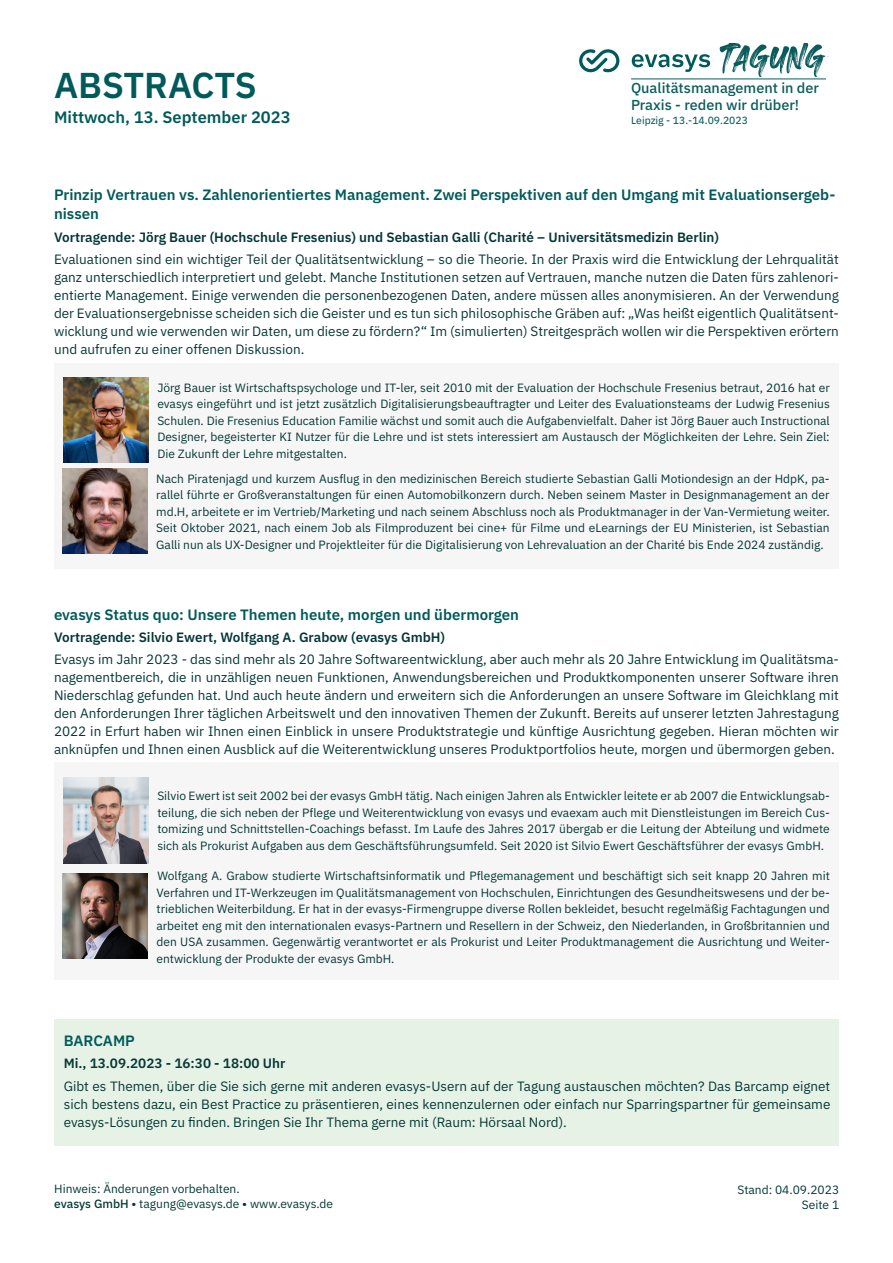
<style>
.page{position:relative;width:893px;height:1263px;background:#fff}
.page>*{position:absolute;margin:0;border:0;box-sizing:border-box;transform-origin:0 0}
.t1{font:600 36px "IBM Plex Sans";color:#005a5a}
.t2{font:600 16.5px "IBM Plex Sans";color:#005a5a}
.t3{font:600 15px/19.5px "IBM Plex Sans";color:#005a5a}
.t4{font:500 14.4px/16.8px "IBM Plex Sans";color:#0a5b5b}
.t5{font:13.5px/18px "IBM Plex Sans";color:#043835;text-align:justify}
.t6{font:600 13.5px "IBM Plex Sans";color:#043835}
.t7{font:12px/16.5px "IBM Plex Sans";color:#043835;text-align:justify}
.t8{font:10.35px "IBM Plex Sans Text";color:#0a5b5b}
.s1{font-weight:500}
</style>
<div class="page">
<svg style="left:579px;top:49px;width:40px;height:23px"></svg>
<svg style="left:632px;top:54px;width:78px;height:18px"></svg>
<svg style="left:720px;top:43px;width:108px;height:34px"></svg>
<hr style="left:631px;top:79px;width:195px;height:1px;background:#0a5b5b">
<div style="left:54px;top:763px;width:785px;height:217px;background:#f6f6f6"></div>
<div style="left:54px;top:363px;width:785px;height:206px;background:#f6f6f6"></div>
<img style="left:64px;top:377px;width:85px;height:85px">
<img style="left:63px;top:468px;width:85px;height:85px">
<img style="left:64px;top:778px;width:85px;height:85px">
<img style="left:63px;top:874px;width:85px;height:85px">
<div style="left:54px;top:1019px;width:785px;height:126px;background:#e1efe2"></div>
<h1 class="t1" style="left:54px;top:57px;width:204px">ABSTRACTS</h1>
<h2 class="t2" style="left:54px;top:104px;width:238px">Mittwoch, 13. September 2023</h2>
<p class="t4" style="left:631px;top:78px;width:190px">Qualitätsmanagement in der<br>Praxis - reden wir drüber!</p>
<p class="t8" style="left:631px;top:112px;width:118px">Leipzig - 13.-14.09.2023</p>
<p class="t3" style="left:54px;top:184px;width:783px">Prinzip Vertrauen vs. Zahlenorientiertes Management. Zwei Perspektiven auf den Umgang mit Evaluationsergeb&shy;nissen</p>
<p class="t6" style="left:54px;top:226px;width:666px">Vortragende: Jörg Bauer (Hochschule Fresenius) und Sebastian Galli (Charité – Universitätsmedizin Berlin)</p>
<p class="t5" style="left:54px;top:249px;width:786px">Evaluationen sind ein wichtiger Teil der Qualitätsentwicklung – so die Theorie. In der Praxis wird die Entwicklung der Lehrqualität ganz unterschiedlich interpretiert und gelebt. Manche Institutionen setzen auf Vertrauen, manche nutzen die Daten fürs zahlenori&shy;entierte Management. Einige verwenden die personenbezogenen Daten, andere müssen alles anonymisieren. An der Verwendung der Evaluationsergebnisse scheiden sich die Geister und es tun sich philosophische Gräben auf: „Was heißt eigentlich Qualitätsent&shy;wicklung und wie verwenden wir Daten, um diese zu fördern?“ Im (simulierten) Streitgespräch wollen wir die Perspektiven erörtern und aufrufen zu einer offenen Diskussion.</p>
<p class="t7" style="left:157px;top:378px;width:674px">Jörg Bauer ist Wirtschaftspsychologe und IT-ler, seit 2010 mit der Evaluation der Hochschule Fresenius betraut, 2016 hat er evasys eingeführt und ist jetzt zusätzlich Digitalisierungsbeauftragter und Leiter des Evaluationsteams der Ludwig Fresenius Schulen. Die Fresenius Education Familie wächst und somit auch die Aufgabenvielfalt. Daher ist Jörg Bauer auch Instructional Designer, begeisterter KI Nutzer für die Lehre und ist stets interessiert am Austausch der Möglichkeiten der Lehre. Sein Ziel:<br>Die Zukunft der Lehre mitgestalten.</p>
<p class="t7" style="left:156px;top:469px;width:675px">Nach Piratenjagd und kurzem Ausflug in den medizinischen Bereich studierte Sebastian Galli Motiondesign an der HdpK, pa&shy;rallel führte er Großveranstaltungen für einen Automobilkonzern durch. Neben seinem Master in Designmanagement an der md.H, arbeitete er im Vertrieb/Marketing und nach seinem Abschluss noch als Produktmanager in der Van-Vermietung weiter.<br>Seit Oktober 2021, nach einem Job als Filmproduzent bei cine+ für Filme und eLearnings der EU Ministerien, ist Sebastian Galli nun als UX-Designer und Projektleiter für die Digitalisierung von Lehrevaluation an der Charité bis Ende 2024 zuständig.</p>
<p class="t3" style="left:54px;top:603px;width:467px">evasys Status quo: Unsere Themen heute, morgen und übermorgen</p>
<p class="t6" style="left:54px;top:626px;width:393px">Vortragende: Silvio Ewert, Wolfgang A. Grabow (evasys GmbH)</p>
<p class="t5" style="left:54px;top:649px;width:786px">Evasys im Jahr 2023 - das sind mehr als 20 Jahre Softwareentwicklung, aber auch mehr als 20 Jahre Entwicklung im Qualitätsma&shy;nagementbereich, die in unzähligen neuen Funktionen, Anwendungsbereichen und Produktkomponenten unserer Software ihren Niederschlag gefunden hat. Und auch heute ändern und erweitern sich die Anforderungen an unsere Software im Gleichklang mit den Anforderungen Ihrer täglichen Arbeitswelt und den innovativen Themen der Zukunft. Bereits auf unserer letzten Jahrestagung 2022 in Erfurt haben wir Ihnen einen Einblick in unsere Produktstrategie und künftige Ausrichtung gegeben. Hieran möchten wir anknüpfen und Ihnen einen Ausblick auf die Weiterentwicklung unseres Produktportfolios heute, morgen und übermorgen geben.</p>
<p class="t7" style="left:157px;top:787px;width:674px">Silvio Ewert ist seit 2002 bei der evasys GmbH tätig. Nach einigen Jahren als Entwickler leitete er ab 2007 die Entwicklungsab&shy;teilung, die sich neben der Pflege und Weiterentwicklung von evasys und evaexam auch mit Dienstleistungen im Bereich Cus&shy;tomizing und Schnittstellen-Coachings befasst. Im Laufe des Jahres 2017 übergab er die Leitung der Abteilung und widmete sich als Prokurist Aufgaben aus dem Geschäftsführungsumfeld. Seit 2020 ist Silvio Ewert Geschäftsführer der evasys GmbH.</p>
<p class="t7" style="left:156px;top:866px;width:675px">Wolfgang A. Grabow studierte Wirtschaftsinformatik und Pflegemanagement und beschäftigt sich seit knapp 20 Jahren mit Verfahren und IT-Werkzeugen im Qualitätsmanagement von Hochschulen, Einrichtungen des Gesundheitswesens und der be&shy;trieblichen Weiterbildung. Er hat in der evasys-Firmengruppe diverse Rollen bekleidet, besucht regelmäßig Fachtagungen und arbeitet eng mit den internationalen evasys-Partnern und Resellern in der Schweiz, den Niederlanden, in Großbritannien und den USA zusammen. Gegenwärtig verantwortet er als Prokurist und Leiter Produktmanagement die Ausrichtung und Weiter&shy;entwicklung der Produkte der evasys GmbH.</p>
<p class="t3" style="left:64px;top:1030px;width:73px">BARCAMP</p>
<p class="t6" style="left:64px;top:1053px;width:223px">Mi., 13.09.2023 - 16:30 - 18:00 Uhr</p>
<p class="t5" style="left:64px;top:1076px;width:768px">Gibt es Themen, über die Sie sich gerne mit anderen evasys-Usern auf der Tagung austauschen möchten? Das Barcamp eignet sich bestens dazu, ein Best Practice zu präsentieren, eines kennenzulernen oder einfach nur Sparringspartner für gemeinsame evasys-Lösungen zu finden. Bringen Sie Ihr Thema gerne mit (Raum: Hörsaal Nord).</p>
<p class="t7" style="left:54px;top:1180px;width:280px;line-height:15px">Hinweis: Änderungen vorbehalten.<br><span class="s1">evasys GmbH •</span> tagung@evasys.de <span class="s1">•</span> www.evasys.de</p>
<p class="t7" style="left:737px;top:1181px;width:103px;line-height:15px;text-align:right">Stand: 04.09.2023<br>Seite 1</p>
</div>
